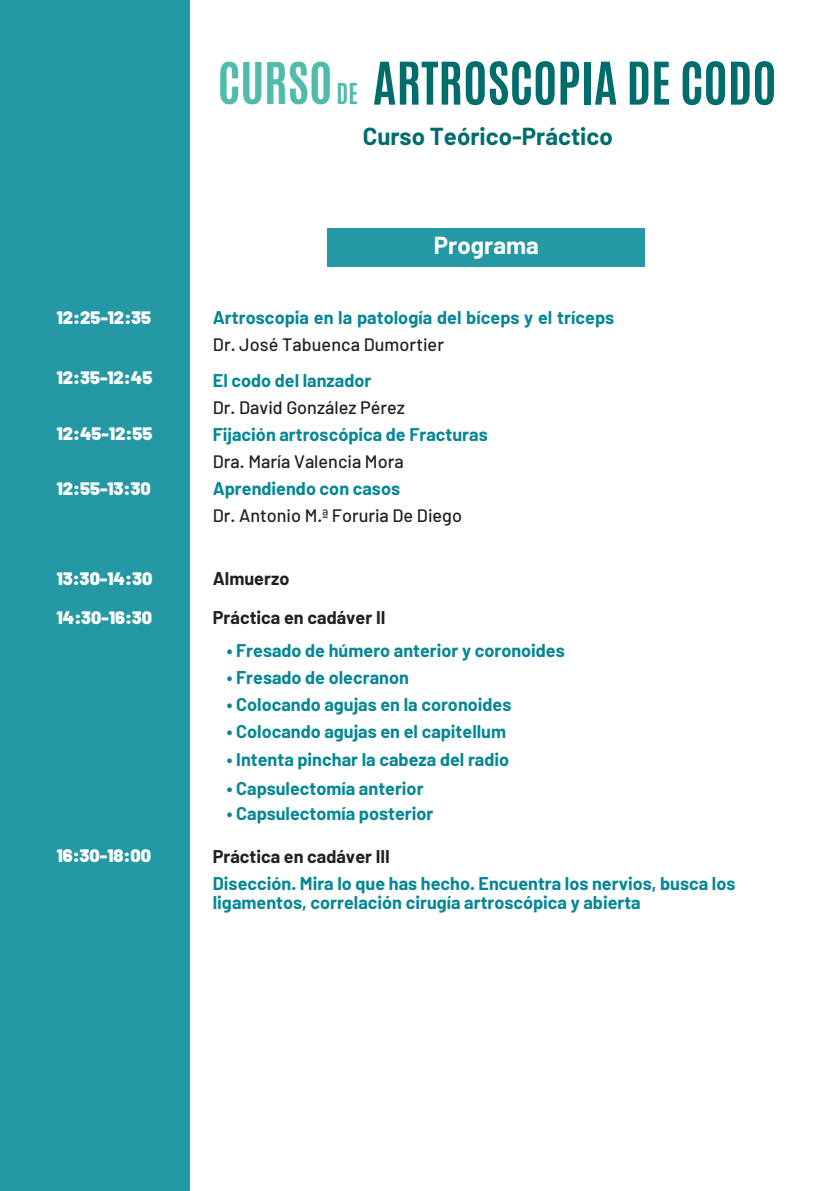
<style>
.page{position:relative;width:839px;height:1191px;background:#fff}
.page>*{position:absolute;margin:0;border:0;box-sizing:border-box;transform-origin:0 0}
.t1{font:700 50px "Antonio";color:#006d6c}
.t2{font:700 48px "Antonio";color:#50baab}
.t3{font:700 24px "Barlow";color:#006d6c}
.t4{font:700 24px "Barlow";color:#fff}
.t5{font:700 24px "Antonio";color:#50baab}
.t6{font:700 18px/27px "Barlow";color:#058795}
.t7{font:900 18px/39px "Barlow";color:#fff}
.t8{font:500 18px "Barlow";color:#231f20}
.t9{font:700 18px/39px "Barlow";color:#231f20}
.s1{font-weight:500;color:#231f20}
</style>
<div class="page">
<div style="left:0;top:0;width:189px;height:1191px;background:#2498a4"></div>
<div style="left:328px;top:229px;width:316px;height:37px;background:#2498a4"></div>
<p class="t7" style="left:57px;top:298px;width:96px">12:25-12:35</p>
<p class="t7" style="left:57px;top:358px;width:97px">12:35-12:45</p>
<p class="t7" style="left:57px;top:413px;width:97px">12:45-12:55</p>
<p class="t7" style="left:57px;top:468px;width:96px">12:55-13:30</p>
<p class="t7" style="left:57px;top:558px;width:97px">13:30-14:30<br>14:30-16:30</p>
<p class="t7" style="left:57px;top:836px;width:96px">16:30-18:00</p>
<p class="t2" style="left:218px;top:49px;width:116px">CURSO</p>
<p class="t1" style="left:373px;top:47px;width:405px">ARTROSCOPIA DE CODO</p>
<p class="t3" style="left:363px;top:121px;width:251px">Curso Teórico-Práctico</p>
<p class="t5" style="left:336px;top:76px;width:23px">DE</p>
<p class="t4" style="left:434px;top:230px;width:106px">Programa</p>
<h1 class="t6" style="left:213px;top:303px;width:403px">Artroscopia en la patología del bíceps y el tríceps<br><span class="s1">Dr. José Tabuenca Dumortier</span></h1>
<h2 class="t6" style="left:213px;top:366px;width:160px">El codo del lanzador</h2>
<h1 class="t8" style="left:213px;top:396px;width:194px">Dr. David González Pérez</h1>
<h3 class="t6" style="left:213px;top:420px;width:276px">Fijación artroscópica de Fracturas</h3>
<h3 class="t8" style="left:213px;top:450px;width:192px">Dra. María Valencia Mora</h3>
<p class="t6" style="left:213px;top:474px;width:189px">Aprendiendo con casos</p>
<p class="t8" style="left:213px;top:504px;width:251px">Dr. Antonio M.ª Foruria De Diego</p>
<p class="t9" style="left:213px;top:558px;width:174px">Almuerzo<br>Práctica en cadáver II</p>
<p class="t6" style="left:227px;top:636px;width:339px">• Fresado de húmero anterior y coronoides</p>
<p class="t6" style="left:227px;top:663px;width:183px">• Fresado de olecranon</p>
<p class="t6" style="left:227px;top:690px;width:286px">• Colocando agujas en la coronoides</p>
<p class="t6" style="left:227px;top:717px;width:281px">• Colocando agujas en el capitellum</p>
<p class="t6" style="left:227px;top:746px;width:284px">• Intenta pinchar la cabeza del radio</p>
<p class="t6" style="left:227px;top:774px;width:198px">• Capsulectomía anterior</p>
<p class="t6" style="left:227px;top:800px;width:208px">• Capsulectomía posterior</p>
<p class="t9" style="left:213px;top:836px;width:178px">Práctica en cadáver III</p>
<p class="t6" style="left:213px;top:869px;width:524px">Disección. Mira lo que has hecho. Encuentra los nervios, busca los</p>
<p class="t6" style="left:213px;top:888px;width:429px">ligamentos, correlación cirugía artroscópica y abierta</p>
</div>
